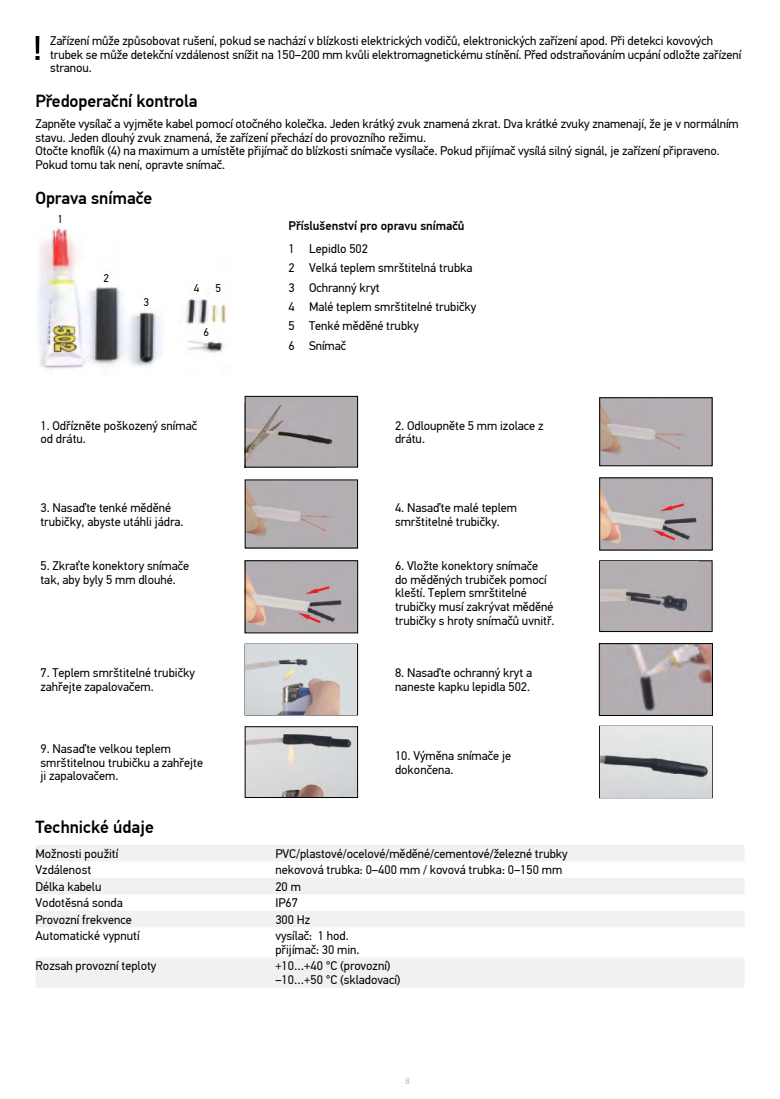
<style>
.page{position:relative;width:780px;height:1099px;background:#fff}
.page>*{position:absolute;margin:0;border:0;box-sizing:border-box;transform-origin:0 0}
.t1{font:500 17.5px "PF Din Text Pro";letter-spacing:-.005em;color:#000}
.t2{font:12.5px/13.8px "PF Din Text Pro";color:#000}
.t3{font:500 12.5px "PF Din Text Pro";color:#000}
.t4{font:11.25px "PF Din Text Pro";color:#000}
.t5{font:300 8.75px "PF Din Text Pro";color:#a7a9ac}
</style>
<div class="page">
<svg style="left:35px;top:36px;width:5px;height:24px"></svg>
<img style="left:38px;top:226px;width:189px;height:143px">
<div style="left:245px;top:396px;width:112px;height:71px;background:#b3adb1"></div>
<img style="left:247px;top:405px;width:86px;height:56px">
<div style="left:245px;top:396px;width:113px;height:71px;border:1px solid #000"></div>
<img style="left:601px;top:399px;width:109px;height:65px">
<div style="left:599px;top:397px;width:113px;height:69px;border:1px solid #000"></div>
<img style="left:247px;top:481px;width:109px;height:65px">
<img style="left:601px;top:479px;width:109px;height:69px">
<svg style="left:659px;top:503px;width:25px;height:8px"></svg>
<svg style="left:652px;top:529px;width:23px;height:11px"></svg>
<img style="left:247px;top:562px;width:109px;height:69px">
<div style="left:245px;top:560px;width:113px;height:73px;border:1px solid #000"></div>
<svg style="left:305px;top:586px;width:24px;height:8px"></svg>
<svg style="left:298px;top:612px;width:23px;height:11px"></svg>
<div style="left:599px;top:560px;width:113px;height:71px;background:#b3adb1"></div>
<div style="left:599px;top:560px;width:113px;height:72px;border:1px solid #000"></div>
<img style="left:601px;top:561px;width:97px;height:51px">
<div style="left:245px;top:643px;width:113px;height:72px;border:1px solid #000"></div>
<img style="left:245px;top:644px;width:95px;height:70px">
<div style="left:340px;top:644px;width:17px;height:70px;background:#d8dedf"></div>
<img style="left:601px;top:645px;width:109px;height:68px">
<div style="left:599px;top:643px;width:113px;height:72px;border:1px solid #000"></div>
<img style="left:247px;top:728px;width:109px;height:67px">
<div style="left:245px;top:726px;width:113px;height:71px;border:1px solid #000"></div>
<div style="left:599px;top:725px;width:113px;height:73px;border:1px solid #000"></div>
<img style="left:600px;top:726px;width:111px;height:71px">
<svg style="left:36px;top:845px;width:708px;height:142px;fill:#f1f1f2"></svg>
<p class="t2" style="left:50px;top:34px;width:692px">Zařízení může způsobovat rušení, pokud se nachází v blízkosti elektrických vodičů, elektronických zařízení apod. Při detekci kovových trubek se může detekční vzdálenost snížit na 150–200 mm kvůli elektromagnetickému stínění. Před odstraňováním ucpání odložte zařízení stranou.</p>
<h1 class="t1" style="left:35px;top:91px;width:163px">Předoperační kontrola</h1>
<p class="t2" style="left:35px;top:117px;width:704px">Zapněte vysílač a vyjměte kabel pomocí otočného kolečka. Jeden krátký zvuk znamená zkrat. Dva krátké zvuky znamenají, že je v normálním stavu. Jeden dlouhý zvuk znamená, že zařízení přechází do provozního režimu.<br>Otočte knoflík (4) na maximum a umístěte přijímač do blízkosti snímače vysílače. Pokud přijímač vysílá silný signál, je zařízení připraveno.<br>Pokud tomu tak není, opravte snímač.</p>
<h1 class="t1" style="left:35px;top:187px;width:118px">Oprava snímače</h1>
<p class="t3" style="left:288px;top:219px;width:177px">Příslušenství pro opravu snímačů</p>
<p class="t2" style="left:288px;top:239px;width:189px;line-height:19.4px">1 Lepidlo 502<br>2 Velká teplem smrštitelná trubka<br>3 Ochranný kryt<br>4 Malé teplem smrštitelné trubičky<br>5 Tenké měděné trubky<br>6 Snímač</p>
<p class="t4" style="left:57px;top:212px;width:7px">1</p>
<p class="t4" style="left:103px;top:272px;width:7px">2</p>
<p class="t4" style="left:194px;top:282px;width:7px">4</p>
<p class="t4" style="left:215px;top:282px;width:7px">5</p>
<p class="t4" style="left:203px;top:326px;width:7px">6</p>
<p class="t4" style="left:144px;top:295px;width:7px">3</p>
<p class="t2" style="left:40px;top:418px;width:158px">1. Odřízněte poškozený snímač od drátu.</p>
<p class="t2" style="left:395px;top:418px;width:150px">2. Odloupněte 5 mm izolace z drátu.</p>
<p class="t2" style="left:40px;top:500px;width:144px">3. Nasaďte tenké měděné trubičky, abyste utáhli jádra.</p>
<p class="t2" style="left:395px;top:500px;width:124px">4. Nasaďte malé teplem smrštitelné trubičky.</p>
<p class="t2" style="left:40px;top:558px;width:150px">5. Zkraťte konektory snímače tak, aby byly 5 mm dlouhé.</p>
<p class="t2" style="left:395px;top:558px;width:161px">6. Vložte konektory snímače<br>do měděných trubiček pomocí kleští. Teplem smrštitelné trubičky musí zakrývat měděné trubičky s hroty snímačů uvnitř.</p>
<p class="t2" style="left:40px;top:666px;width:156px">7. Teplem smrštitelné trubičky zahřejte zapalovačem.</p>
<p class="t2" style="left:395px;top:666px;width:139px">8. Nasaďte ochranný kryt a naneste kapku lepidla 502.</p>
<p class="t2" style="left:40px;top:741px;width:164px">9. Nasaďte velkou teplem smrštitelnou trubičku a zahřejte ji zapalovačem.</p>
<p class="t2" style="left:395px;top:748px;width:117px">10. Výměna snímače je dokončena.</p>
<h1 class="t1" style="left:35px;top:816px;width:120px">Technické údaje</h1>
<p class="t2" style="left:35px;top:846px;width:84px">Možnosti použití</p>
<p class="t2" style="left:275px;top:846px;width:294px">PVC/plastové/ocelové/měděné/cementové/železné trubky</p>
<p class="t2" style="left:35px;top:863px;width:57px">Vzdálenost</p>
<p class="t2" style="left:275px;top:863px;width:288px">nekovová trubka: 0–400 mm / kovová trubka: 0–150 mm</p>
<p class="t2" style="left:35px;top:879px;width:67px">Délka kabelu</p>
<p class="t2" style="left:275px;top:879px;width:27px">20 m</p>
<p class="t2" style="left:35px;top:896px;width:89px">Vodotěsná sonda</p>
<p class="t2" style="left:275px;top:896px;width:24px">IP67</p>
<p class="t2" style="left:35px;top:912px;width:98px">Provozní frekvence</p>
<p class="t2" style="left:275px;top:912px;width:36px">300 Hz</p>
<p class="t2" style="left:35px;top:929px;width:106px">Automatické vypnutí</p>
<p class="t2" style="left:275px;top:929px;width:86px">vysílač: 1 hod. přijímač: 30 min.</p>
<p class="t2" style="left:35px;top:959px;width:122px">Rozsah provozní teploty</p>
<p class="t2" style="left:275px;top:959px;width:127px">+10…+40 °C (provozní) –10…+50 °C (skladovací)</p>
<p class="t5" style="left:405px;top:1076px;width:6px">8</p>
</div>
